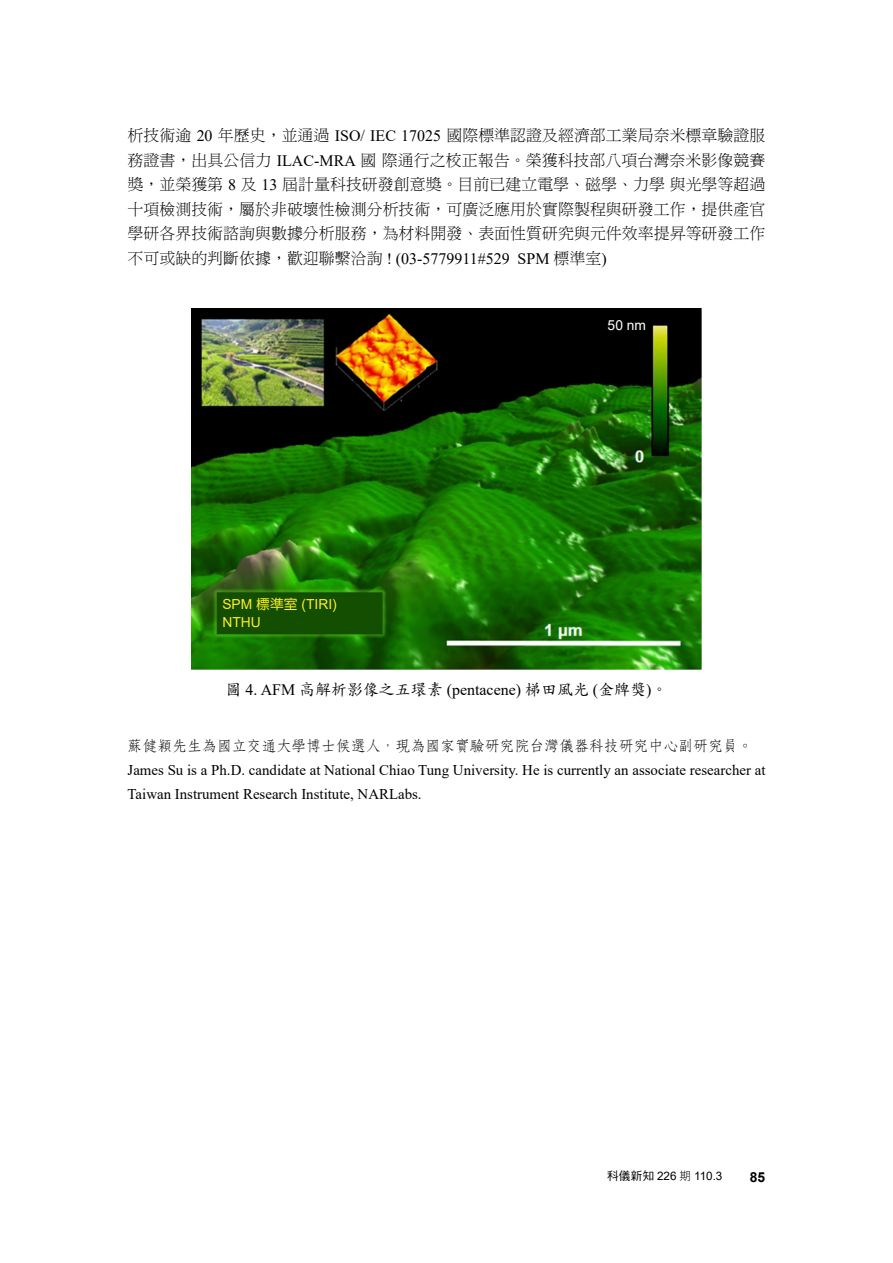
<style>
.page{position:relative;width:893px;height:1263px;background:#fff}
.page>*{position:absolute;margin:0;border:0;box-sizing:border-box;transform-origin:0 0}
.t1{font:15.9px/24.5px "DF Ming Std W3";color:#000;text-align:justify}
.t2{font:15.9px "Times New Roman";color:#000}
.t3{font:15.9px "DF Kai Shu Std W5";color:#000}
.t4{font:14.85px/24.5px "Times New Roman";color:#000}
.t5{font:14.85px "DF Fang Song Std W4";color:#000}
.t6{font:13.8px/17.5px "Arial";color:#ffef24}
.t7{font:13.8px "Arial";color:#fff}
.t8{font:700 13.8px "Arial";color:#000}
.t9{font:11.7px "Arial";color:#000}
.s1{font-family:"Times New Roman"}
.s2{font-family:"DF Ming Std W3"}
.s3{font-family:"DF Yuan Std W5"}
.s4{font-family:"DF Hei Std W5"}
.s5{font-family:"DF Hei Std W3"}
</style>
<div class="page">
<img style="left:191px;top:309px;width:511px;height:361px">
<p class="t1" style="left:128px;top:123px;width:639px">析技術逾 <span class="s1">20</span> 年歷史，並通過 <span class="s1">ISO/ IEC 17025</span> 國際標準認證及經濟部工業局奈米標章驗證服務證書，出具公信力 <span class="s1">ILAC-MRA</span> 國際通行之校正報告。榮獲科技部八項台灣奈米影像競賽獎，並榮獲第 <span class="s1">8</span> 及 <span class="s1">13</span> 屆計量科技研發創意獎。目前已建立電學、磁學、力學與光學等超過十項檢測技術，屬於非破壞性檢測分析技術，可廣泛應用於實際製程與研發工作，提供產官學研各界技術諮詢與數據分析服務，為材料開發、表面性質研究與元件效率提昇等研發工作</p>
<p class="t2" style="left:128px;top:247px;width:481px"><span class="s2">不可或缺的判斷依據，歡迎聯繫洽詢</span> ! (03-5779911#529 SPM <span class="s2">標準室</span>)</p>
<p class="t6" style="left:222px;top:595px;width:116px">SPM <span class="s3">標準室</span> (TIRI)<br>NTHU</p>
<p class="t7" style="left:608px;top:316px;width:40px">50 nm</p>
<p class="t3" style="left:226px;top:681px;width:443px">圖 <span class="s1">4. AFM</span> 高解析影像之五環素 <span class="s1">(pentacene)</span> 梯田風光 <span class="s1">(</span>金牌獎<span class="s1">)</span>。</p>
<p class="t5" style="left:128px;top:737px;width:627px">蘇健穎先生為國立交通大學博士候選人，現為國家實驗研究院台灣儀器科技研究中心副研究員。</p>
<p class="t4" style="left:128px;top:757px;width:639px">James Su is a Ph.D. candidate at National Chiao Tung University. He is currently an associate researcher at<br>Taiwan Instrument Research Institute, NARLabs.</p>
<p class="t9" style="left:607px;top:1168px;width:117px"><span class="s4">科儀新知</span> 226 <span class="s5">期</span> 110.3</p>
<p class="t8" style="left:750px;top:1167px;width:17px">85</p>
</div>
